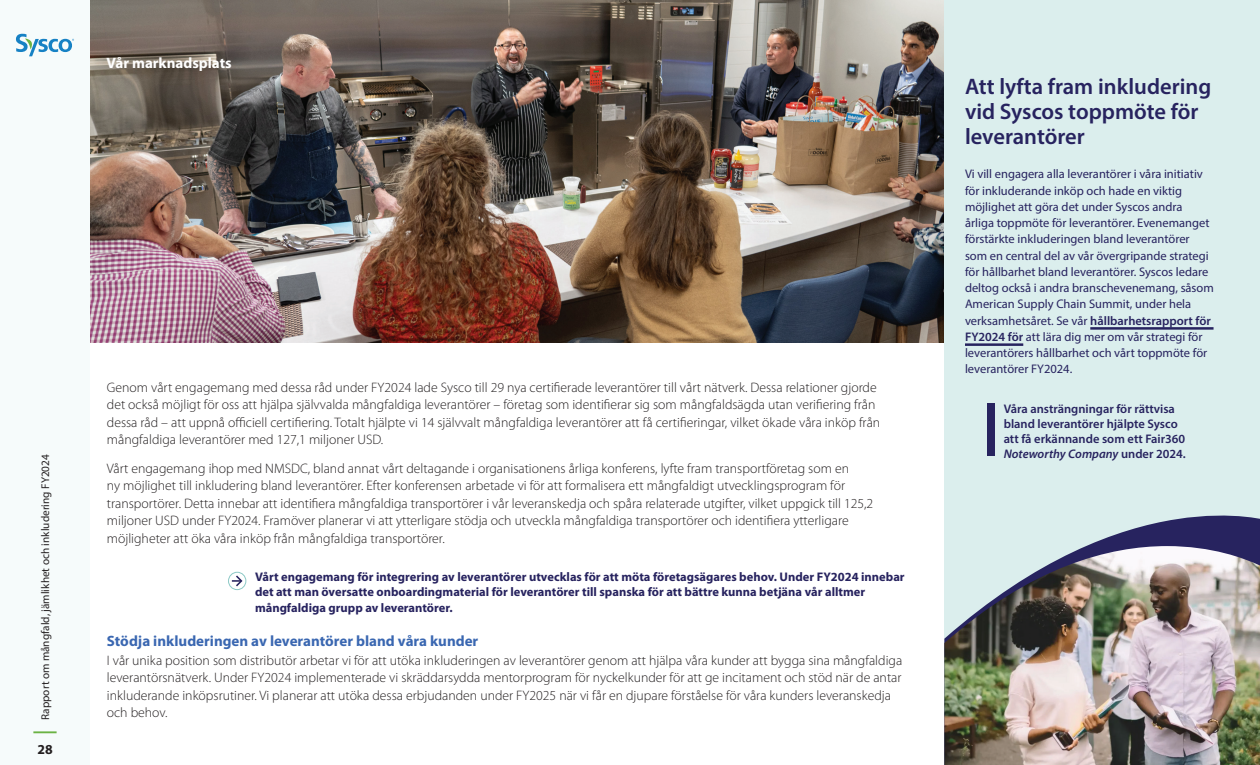
<style>
.page{position:relative;width:1260px;height:765px;background:#fff}
.page>*{position:absolute;margin:0;border:0;box-sizing:border-box;transform-origin:0 0}
.H1-18pt_Header{font:600 22.5px/25px "Myriad Pro";color:#27235f}
.P-12pt_Paragrah_Section_Head{font:700 15px "Myriad Pro";color:#3a67b1}
.t1{font:700 15px "Myriad Pro";color:#fff}
.P-11pt_Body_Copy{font:300 13.75px/17.5px "Myriad Pro";color:#231f20}
.P-12pt_Paragrah_Section_Head-2{font:300 13.75px/17.5px "Myriad Pro";color:#231f20}
.t2{font:700 13.75px "Myriad Pro";color:#231f20}
.P-10pt_Body_Copy{font:12.5px/16.2px "Myriad Pro";color:#27235f}
.t3{font:700 12.5px/15px "Myriad Pro";color:#27235f}
.t4{font:600 12.5px/15px "Myriad Pro";color:#27235f}
.t5{font:11.25px "Myriad Pro";color:#231f20}
.s1{font-weight:600}
.s2{font-style:italic}
</style>
<div class="page">
<img style="left:91px;top:0;width:853px;height:342px">
<div style="left:944px;top:0;width:316px;height:765px;background:#dbeeed"></div>
<svg style="left:1086px;top:515px;width:174px;height:31px;fill:#27235f"></svg>
<img style="left:944px;top:546px;width:316px;height:219px">
<hr style="left:1090px;top:327px;width:124px;height:3px;background:#27235f">
<hr style="left:965px;top:343px;width:58px;height:3px;background:#27235f">
<div style="left:988px;top:403px;width:7px;height:53px;background:#27235f"></div>
<div style="left:228px;top:572px;width:18px;height:18px;border:1px solid #8dc9c6;border-radius:50%"></div>
<svg style="left:232px;top:574px;width:12px;height:14px"></svg>
<div style="left:0;top:0;width:90px;height:765px;background:#f6fbfb"></div>
<hr style="left:33px;top:731px;width:24px;height:2px;background:#6bb344">
<svg style="left:16px;top:34px;width:58px;height:22px"></svg>
<p class="t1" style="left:107px;top:53px;width:127px">Vår marknadsplats</p>
<p class="t5" style="left:39px;top:720px;width:267px;rotate:-90deg">Rapport om mångfald, jämlikhet och inkludering FY2024</p>
<p class="t2" style="left:37px;top:740px;width:17px">28</p>
<p class="P-11pt_Body_Copy" style="left:107px;top:378px;width:775px">Genom vårt engagemang med dessa råd under FY2024 lade Sysco till 29 nya certifierade leverantörer till vårt nätverk. Dessa relationer gjorde det också möjligt för oss att hjälpa självvalda mångfaldiga leverantörer – företag som identifierar sig som mångfaldsägda utan verifiering från dessa råd – att uppnå officiell certifiering. Totalt hjälpte vi 14 självvalt mångfaldiga leverantörer att få certifieringar, vilket ökade våra inköp från mångfaldiga leverantörer med 127,1 miljoner USD.</p>
<p class="P-11pt_Body_Copy" style="left:107px;top:459px;width:768px">Vårt engagemang ihop med NMSDC, bland annat vårt deltagande i organisationens årliga konferens, lyfte fram transportföretag som en<br>ny möjlighet till inkludering bland leverantörer. Efter konferensen arbetade vi för att formalisera ett mångfaldigt utvecklingsprogram för transportörer. Detta innebar att identifiera mångfaldiga transportörer i vår leveranskedja och spåra relaterade utgifter, vilket uppgick till 125,2 miljoner USD under FY2024. Framöver planerar vi att ytterligare stödja och utveckla mångfaldiga transportörer och identifiera ytterligare möjligheter att öka våra inköp från mångfaldiga transportörer.</p>
<p class="t3" style="left:255px;top:568px;width:651px">Vårt engagemang för integrering av leverantörer utvecklas för att möta företagsägares behov. Under FY2024 innebar det att man översatte onboardingmaterial för leverantörer till spanska för att bättre kunna betjäna vår alltmer</p>
<p class="t3" style="left:255px;top:600px;width:199px">mångfaldiga grupp av leverantörer.</p>
<p class="P-12pt_Paragrah_Section_Head" style="left:107px;top:631px;width:373px">Stödja inkluderingen av leverantörer bland våra kunder</p>
<p class="P-12pt_Paragrah_Section_Head-2" style="left:107px;top:651px;width:797px">I vår unika position som distributör arbetar vi för att utöka inkluderingen av leverantörer genom att hjälpa våra kunder att bygga sina mångfaldiga leverantörsnätverk. Under FY2024 implementerade vi skräddarsydda mentorprogram för nyckelkunder för att ge incitament och stöd när de antar inkluderande inköpsrutiner. Vi planerar att utöka dessa erbjudanden under FY2025 när vi får en djupare förståelse för våra kunders leveranskedja och behov.</p>
<p class="H1-18pt_Header" style="left:965px;top:74px;width:248px">Att lyfta fram inkludering vid Syscos toppmöte för leverantörer</p>
<p class="P-10pt_Body_Copy" style="left:965px;top:166px;width:250px">Vi vill engagera alla leverantörer i våra initiativ för inkluderande inköp och hade en viktig möjlighet att göra det under Syscos andra årliga toppmöte för leverantörer. Evenemanget förstärkte inkluderingen bland leverantörer som en central del av vår övergripande strategi för hållbarhet bland leverantörer. Syscos ledare deltog också i andra branschevenemang, såsom American Supply Chain Summit, under hela verksamhetsåret. Se vår <span class="s1">hållbarhetsrapport för FY2024 för</span> att lära dig mer om vår strategi för leverantörers hållbarhet och vårt toppmöte för leverantörer FY2024.</p>
<p class="t4" style="left:1004px;top:401px;width:184px">Våra ansträngningar för rättvisa bland leverantörer hjälpte Sysco att få erkännande som ett Fair360<br><span class="s2">Noteworthy Company</span> under 2024.</p>
</div>
